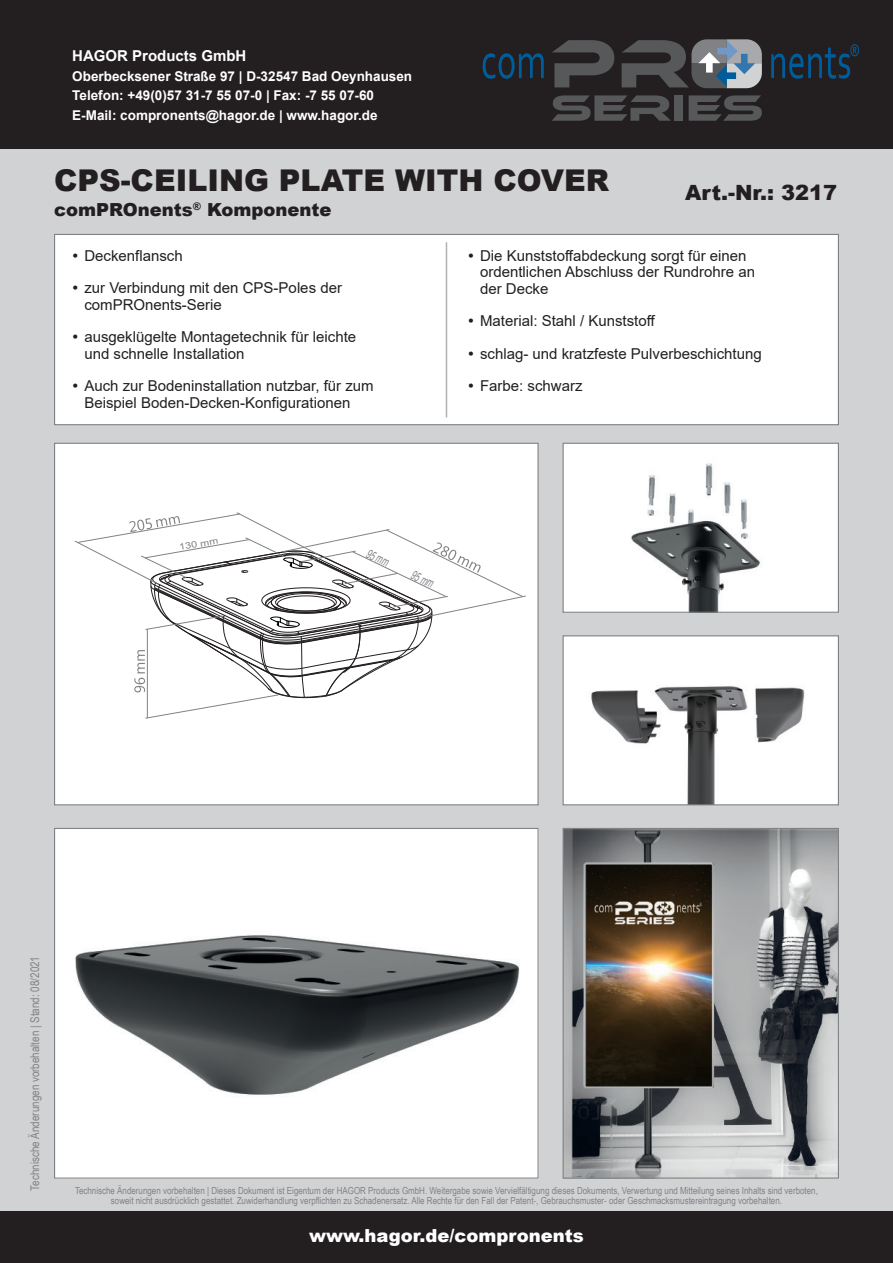
<style>
.page{position:relative;width:893px;height:1263px;background:#d1d2d4}
.page>*{position:absolute;margin:0;border:0;box-sizing:border-box;transform-origin:0 0}
.t1{font:900 30px "Arial";color:#231f20}
.t2{font:900 21px "Arial";color:#231f20}
.t3{font:900 18px "Arial";color:#fff}
.t4{font:900 18px "Arial";color:#231f20}
.t5{font:15px/32.5px "Arial";color:#231f20}
.t6{font:700 15px "Arial";color:#fff}
.t7{font:700 13.5px/19.5px "Arial";color:#fff}
.t8{font:italic 12.9px "Arial";color:#808285;scale:.59 1}
.t9{font:12px "Arial Narrow";color:#808285}
.t10{font:9.75px/10.5px "Arial Narrow";color:#808285;text-align:center}
.t11{font:9px "Arial";color:#808285;scale:1.21 1}
</style>
<div class="page">
<div style="left:0;top:1212px;width:893px;height:51px;background:#231f20"></div>
<div style="left:0;top:0;width:893px;height:149px;background:#231f20"></div>
<svg style="left:483px;top:53px;width:61px;height:26px"></svg>
<svg style="left:552px;top:40px;width:62px;height:47px"></svg>
<svg style="left:771px;top:44px;width:88px;height:35px"></svg>
<svg style="left:552px;top:95px;width:119px;height:26px"></svg>
<div style="left:674px;top:95px;width:9px;height:26px;background:#57585a"></div>
<svg style="left:689px;top:95px;width:73px;height:26px"></svg>
<svg style="left:622px;top:39px;width:140px;height:49px"></svg>
<div style="left:563px;top:636px;width:275px;height:169px;background:#fff"></div>
<img style="left:591px;top:686px;width:214px;height:117px">
<div style="left:563px;top:635px;width:276px;height:170px;border:1px solid #808285"></div>
<img style="left:565px;top:830px;width:272px;height:347px">
<div style="left:563px;top:828px;width:276px;height:351px;border:1px solid #808285"></div>
<img style="left:565px;top:445px;width:272px;height:166px">
<div style="left:563px;top:443px;width:276px;height:170px;border:1px solid #808285"></div>
<img style="left:56px;top:830px;width:481px;height:347px">
<div style="left:55px;top:443px;width:483px;height:362px;background:#fff"></div>
<svg style="left:74px;top:512px;width:452px;height:207px"></svg>
<div style="left:55px;top:234px;width:783px;height:191px;background:#fff"></div>
<div style="left:54px;top:234px;width:785px;height:191px;border:1px solid #808285"></div>
<hr style="left:446px;top:242px;width:1px;height:175px;background:#b0b1b5">
<p class="t6" style="left:72px;top:45px;width:176px">HAGOR Products GmbH</p>
<p class="t7" style="left:72px;top:66px;width:341px">Oberbecksener Straße 97 | D-32547 Bad Oeynhausen<br>Telefon: +49(0)57 31-7 55 07-0 | Fax: -7 55 07-60<br>E-Mail: compronents@hagor.de | www.hagor.de</p>
<h1 class="t1" style="left:54px;top:158px;width:556px">CPS-CEILING PLATE WITH COVER</h1>
<p class="t4" style="left:54px;top:197px;width:279px">comPROnents<sup>®</sup> Komponente</p>
<h2 class="t2" style="left:685px;top:177px;width:154px">Art.-Nr.: 3217</h2>
<p class="t5" style="left:84px;top:239px;width:259px">Deckenflansch<br>zur Verbindung mit den CPS-Poles der</p>
<p class="t5" style="left:84px;top:288px;width:273px">comPROnents-Serie<br>ausgeklügelte Montagetechnik für leichte</p>
<p class="t5" style="left:84px;top:337px;width:291px">und schnelle Installation<br>Auch zur Bodeninstallation nutzbar, für zum</p>
<p class="t5" style="left:84px;top:386px;width:267px">Beispiel Boden-Decken-Konfigurationen</p>
<p class="t5" style="left:480px;top:247px;width:277px;line-height:16.5px">Die Kunststoffabdeckung sorgt für einen ordentlichen Abschluss der Rundrohre an der Decke</p>
<p class="t5" style="left:480px;top:305px;width:283px">Material: Stahl / Kunststoff<br>schlag- und kratzfeste Pulverbeschichtung<br>Farbe: schwarz</p>
<p class="t11" style="left:178px;top:541px;width:34px;rotate:-10deg">130 mm</p>
<p class="t8" style="left:371px;top:545px;width:41px;rotate:25deg">95 mm</p>
<p class="t8" style="left:415px;top:566px;width:41px;rotate:25deg">95 mm</p>
<p class="t9" style="left:26px;top:1190px;width:236px;rotate:-90deg">Technische Änderungen vorbehalten | Stand: 08/2021</p>
<p class="t10" style="left:75px;top:1184px;width:744px">Technische Änderungen vorbehalten | Dieses Dokument ist Eigentum der HAGOR Products GmbH. Weitergabe sowie Vervielfältigung dieses Dokuments, Verwertung und Mitteilung seines Inhalts sind verboten, soweit nicht ausdrücklich gestattet. Zuwiderhandlung verpflichten zu Schadenersatz. Alle Rechte für den Fall der Patent-, Gebrauchsmuster- oder Geschmacksmustereintragung vorbehalten.</p>
<p class="t3" style="left:309px;top:1222px;width:276px">www.hagor.de/compronents</p>
</div>
